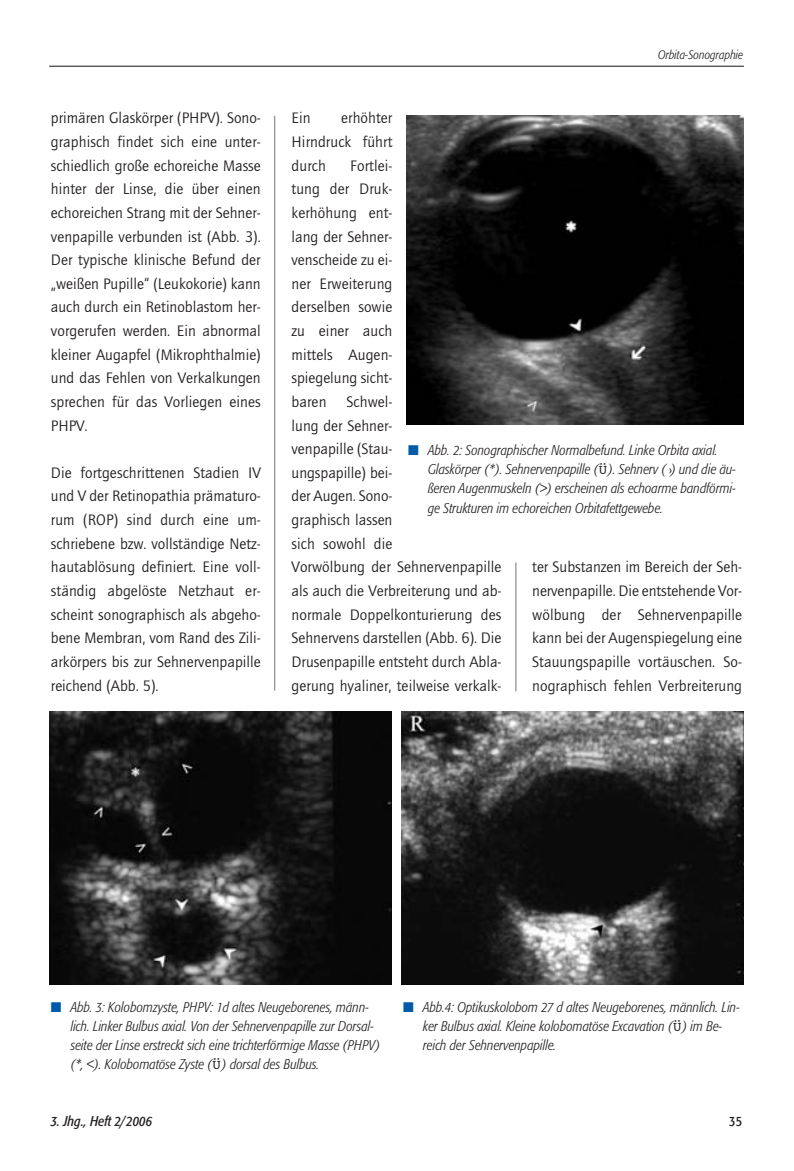
<style>
.page{position:relative;width:794px;height:1171px;background:#fff}
.page>*{position:absolute;margin:0;border:0;box-sizing:border-box;transform-origin:0 0}
.t1{font:15.75px/23.6px "Quay";letter-spacing:.005em;color:#231f20;text-align:justify}
.t2{font:italic 300 condensed 14px/19.2px "Formata";color:#231f20}
.t3{font:italic condensed 14px "Formata";color:#231f20}
.t4{font:condensed 14px "Formata";color:#231f20}
.t5{font:italic 300 condensed 12.25px "Formata";color:#231f20}
.s1{color:#005aaa}
.s2{font-family:"Courier";font-weight:400;font-style:normal;font-stretch:normal}
</style>
<div class="page">
<img style="left:406px;top:116px;width:338px;height:308px">
<img style="left:49px;top:711px;width:342px;height:273px">
<img style="left:401px;top:711px;width:343px;height:273px">
<hr style="left:274px;top:116px;width:1px;height:575px;background:#939598">
<hr style="left:515px;top:562px;width:1px;height:129px;background:#939598">
<hr style="left:49px;top:66px;width:695px;height:1px;background:#231f20">
<p class="t1" style="left:51px;top:108px;width:211px">primären Glaskörper (PHPV). Sono&shy;graphisch findet sich eine unter&shy;schiedlich große echoreiche Masse hinter der Linse, die über einen echoreichen Strang mit der Sehner&shy;venpapille verbunden ist (Abb. 3).<br>Der typische klinische Befund der „weißen Pupille“ (Leukokorie) kann auch durch ein Retinoblastom her&shy;vorgerufen werden. Ein abnormal kleiner Augapfel (Mikrophthalmie) und das Fehlen von Verkalkungen sprechen für das Vorliegen eines PHPV.</p>
<p class="t1" style="left:51px;top:462px;width:211px">Die fortgeschrittenen Stadien IV und V der Retinopathia prämaturo&shy;rum (ROP) sind durch eine um&shy;schriebene bzw. vollständige Netz&shy;hautablösung definiert. Eine voll&shy;ständig abgelöste Netzhaut er&shy;scheint sonographisch als abgeho&shy;bene Membran, vom Rand des Zili&shy;arkörpers bis zur Sehnervenpapille reichend (Abb. 5).</p>
<p class="t5" style="left:658px;top:50px;width:87px">Orbita-Sonographie</p>
<p class="t1" style="left:291px;top:108px;width:102px;text-indent:50px">erhöhter Hirndruck führt durch</p>
<p class="t1" style="left:291px;top:108px;width:21px">Ein</p>
<p class="t1" style="left:291px;top:155px;width:102px;text-indent:59px">Fortlei&shy;tung der Druk&shy;kerhöhung ent&shy;lang der Sehner&shy;venscheide zu ei&shy;ner Erweiterung derselben sowie zu einer auch mittels Augen&shy;spiegelung sicht&shy;baren</p>
<p class="t1" style="left:291px;top:391px;width:211px;text-align:left;text-indent:55px">Schwel-<br>lung der Sehner-<br>venpapille (Stau-<br>ungspapille) bei-<br>der Augen. Sono-<br>graphisch lassen<br>sich sowohl die<br>Vorwölbung der Sehnervenpapille als auch die Verbreiterung und ab&shy;normale Doppelkonturierung des<br>Sehnervens darstellen (Abb. 6). Die<br>Drusenpapille entsteht durch Abla&shy;gerung hyaliner, teilweise verkalk-</p>
<p class="t2" style="left:428px;top:441px;width:309px;text-indent:-20px"><span class="s1">■</span> Abb. 2: Sonographischer Normalbefund. Linke Orbita axial.<br>Glaskörper (*). Sehnervenpapille (<span class="s2">Ü</span>). Sehnerv (<span class="s2">›</span>) und die äu&shy;ßeren Augenmuskeln (&gt;) erscheinen als echoarme bandförmi&shy;ge Strukturen im echoreichen Orbitafettgewebe.</p>
<p class="t1" style="left:532px;top:556px;width:211px">ter Substanzen im Bereich der Seh&shy;nervenpapille. Die entstehende Vor&shy;wölbung der Sehnervenpapille kann bei der Augenspiegelung eine Stauungspapille vortäuschen. So&shy;nographisch fehlen Verbreiterung</p>
<p class="t2" style="left:71px;top:998px;width:311px;text-indent:-20px"><span class="s1">■</span> Abb. 3: Kolobomzyste, PHPV: 1d altes Neugeborenes, männ&shy;lich. Linker Bulbus axial. Von der Sehnervenpapille zur Dorsal&shy;seite der Linse erstreckt sich eine trichterförmige Masse (PHPV) (*, &lt;). Kolobomatöse Zyste (<span class="s2">Ü</span>) dorsal des Bulbus.</p>
<p class="t2" style="left:423px;top:998px;width:318px;text-indent:-20px"><span class="s1">■</span> Abb.4: Optikuskolobom 27 d altes Neugeborenes, männlich. Lin&shy;ker Bulbus axial. Kleine kolobomatöse Excavation (<span class="s2">Ü</span>) im Be&shy;reich der Sehnervenpapille.</p>
<p class="t3" style="left:51px;top:1115px;width:103px">3. Jhg., Heft 2/2006</p>
<p class="t4" style="left:729px;top:1115px;width:14px">35</p>
</div>
